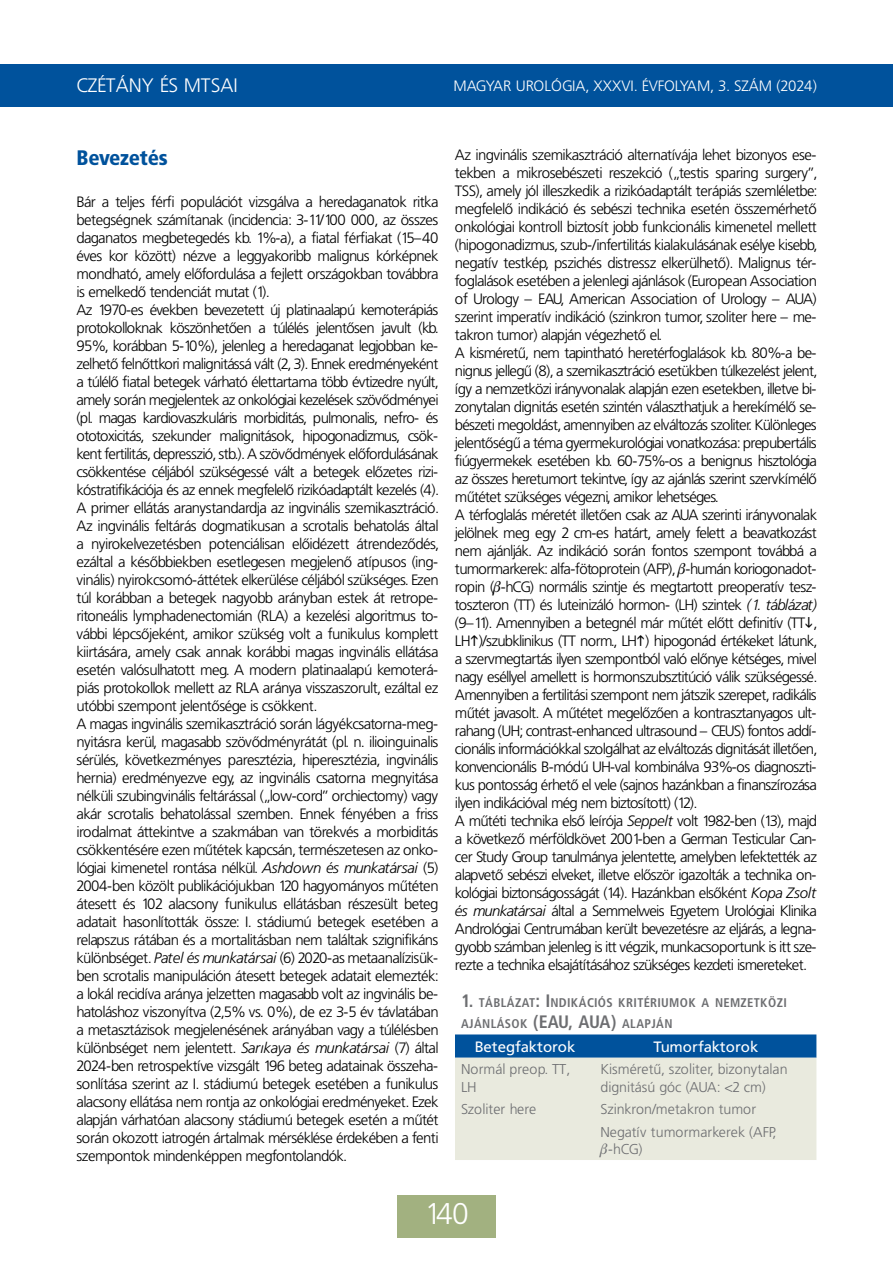
<style>
.page{position:relative;width:893px;height:1263px;background:#fff}
.page>*{position:absolute;margin:0;border:0;box-sizing:border-box;transform-origin:0 0}
.t1{font:30px "Frutiger Lt PFL";color:#fff}
.t2{font:21px "Frutiger Blk Cn PFL";color:#00529c}
.t3{font:19.5px "Frutiger Lt PFL";letter-spacing:.04em;color:#fff}
.t4{font:15px/18px "Frutiger Lt PFL";letter-spacing:-.01em;color:#000}
.t5{font:15px "Frutiger Lt PFL";letter-spacing:.04em;color:#fff}
.t6{font:15px "Frutiger PFL";letter-spacing:.04em;color:#fff}
.t7{font:14.25px/17.1px "Frutiger Lt PFL";letter-spacing:.04em;color:#6d6e71}
.t8{font:700 12.6px/21.6px "Frutiger Cn PFL";letter-spacing:.055em;color:#6d6e71}
.s1{font-style:italic}
.s2{font-size:18px}
</style>
<div class="page">
<div style="left:0;top:64px;width:893px;height:42px;background:#00529c"></div>
<div style="left:398px;top:1195px;width:98px;height:42px;background:#a2b180"></div>
<svg style="left:455px;top:1034px;width:361px;height:126px;background:#beced2"></svg>
<h3 class="t3" style="left:77px;top:75px;width:162px">CZÉTÁNY ÉS MTSAI</h3>
<p class="t5" style="left:454px;top:77px;width:364px">MAGYAR UROLÓGIA, XXXVI. ÉVFOLYAM, 3. SZÁM (2024)</p>
<h2 class="t2" style="left:77px;top:145px;width:93px">Bevezetés</h2>
<p class="t4" style="left:77px;top:193px;width:363px">Bár a teljes férfi populációt vizsgálva a heredaganatok ritka betegségnek számítanak (incidencia: 3-11/100 000, az összes daganatos megbetegedés kb. 1%-a), a fiatal férfiakat (15–40 éves kor között) nézve a leggyakoribb malignus kórképnek mondható, amely előfordulása a fejlett országokban továbbra is emelkedő tendenciát mutat (1).<br>Az 1970-es években bevezetett új platinaalapú kemoterápiás protokolloknak köszönhetően a túlélés jelentősen javult (kb.<br>95%, korábban 5-10%), jelenleg a heredaganat legjobban ke&shy;zelhető felnőttkori malignitássá vált (2, 3). Ennek eredményeként a túlélő fiatal betegek várható élettartama több évtizedre nyúlt, amely során megjelentek az onkológiai kezelések szövődményei (pl. magas kardiovaszkuláris morbiditás, pulmonalis, nefro- és ototoxicitás, szekunder malignitások, hipogonadizmus, csök&shy;kent fertilitás, depresszió, stb.). A szövődmények előfordulásának csökkentése céljából szükségessé vált a betegek előzetes rizi&shy;kóstratifikációja és az ennek megfelelő rizikóadaptált kezelés (4).<br>A primer ellátás aranystandardja az ingvinális szemikasztráció.<br>Az ingvinális feltárás dogmatikusan a scrotalis behatolás által a nyirokelvezetésben potenciálisan előidézett átrendeződés, ezáltal a későbbiekben esetlegesen megjelenő atípusos (ing&shy;vinális) nyirokcsomó-áttétek elkerülése céljából szükséges. Ezen túl korábban a betegek nagyobb arányban estek át retrope&shy;ritoneális lymphadenectomián (RLA) a kezelési algoritmus to&shy;vábbi lépcsőjeként, amikor szükség volt a funikulus komplett kiirtására, amely csak annak korábbi magas ingvinális ellátása esetén valósulhatott meg. A modern platinaalapú kemoterá&shy;piás protokollok mellett az RLA aránya visszaszorult, ezáltal ez utóbbi szempont jelentősége is csökkent.<br>A magas ingvinális szemikasztráció során lágyékcsatorna-meg&shy;nyitásra kerül, magasabb szövődményrátát (pl. n. ilioinguinalis sérülés, következményes paresztézia, hiperesztézia, ingvinális hernia) eredményezve egy, az ingvinális csatorna megnyitása nélküli szubingvinális feltárással („low-cord” orchiectomy) vagy akár scrotalis behatolással szemben. Ennek fényében a friss irodalmat áttekintve a szakmában van törekvés a morbiditás csökkentésére ezen műtétek kapcsán, természetesen az onko&shy;lógiai kimenetel rontása nélkül. <span class="s1">Ashdown és munkatársai</span> (5)<br>2004-ben közölt publikációjukban 120 hagyományos műtéten átesett és 102 alacsony funikulus ellátásban részesült beteg adatait hasonlították össze: I. stádiumú betegek esetében a relapszus rátában és a mortalitásban nem találtak szignifikáns különbséget. <span class="s1">Patel és munkatársai</span> (6) 2020-as metaanalízisük&shy;ben scrotalis manipuláción átesett betegek adatait elemezték: a lokál recidíva aránya jelzetten magasabb volt az ingvinális be&shy;hatoláshoz viszonyítva (2,5% vs. 0%), de ez 3-5 év távlatában a metasztázisok megjelenésének arányában vagy a túlélésben különbséget nem jelentett. <span class="s1">Sarıkaya és munkatársai</span> (7) által 2024-ben retrospektíve vizsgált 196 beteg adatainak összeha&shy;sonlítása szerint az I. stádiumú betegek esetében a funikulus alacsony ellátása nem rontja az onkológiai eredményeket. Ezek alapján várhatóan alacsony stádiumú betegek esetén a műtét során okozott iatrogén ártalmak mérséklése érdekében a fenti szempontok mindenképpen megfontolandók.</p>
<p class="t4" style="left:455px;top:146px;width:363px">Az ingvinális szemikasztráció alternatívája lehet bizonyos ese&shy;tekben a mikrosebészeti reszekció („testis sparing surgery”, TSS), amely jól illeszkedik a rizikóadaptált terápiás szemléletbe: megfelelő indikáció és sebészi technika esetén összemérhető onkológiai kontroll biztosít jobb funkcionális kimenetel mellett (hipogonadizmus, szub-/infertilitás kialakulásának esélye kisebb, negatív testkép, pszichés distressz elkerülhető). Malignus tér&shy;foglalások esetében a jelenlegi ajánlások (European Association of Urology – EAU, American Association of Urology – AUA) szerint imperatív indikáció (szinkron tumor, szoliter here – me&shy;takron tumor) alapján végezhető el.<br>A kisméretű, nem tapintható heretérfoglalások kb. 80%-a be&shy;nignus jellegű (8), a szemikasztráció esetükben túlkezelést jelent, így a nemzetközi irányvonalak alapján ezen esetekben, illetve bi&shy;zonytalan dignitás esetén szintén választhatjuk a herekímélő se&shy;bészeti megoldást, amennyiben az elváltozás szoliter. Különleges jelentőségű a téma gyermekurológiai vonatkozása: prepubertális fiúgyermekek esetében kb. 60-75%-os a benignus hisztológia az összes heretumort tekintve, így az ajánlás szerint szervkímélő műtétet szükséges végezni, amikor lehetséges.<br>A térfoglalás méretét illetően csak az AUA szerinti irányvonalak jelölnek meg egy 2 cm-es határt, amely felett a beavatkozást nem ajánlják. Az indikáció során fontos szempont továbbá a tumormarkerek: alfa-fötoprotein (AFP), -humán koriogonadot&shy;ropin ( -hCG) normális szintje és megtartott preoperatív tesz&shy;toszteron (TT) és luteinizáló hormon- (LH) szintek <span class="s1">(1. táblázat) </span>(9–11). Amennyiben a betegnél már műtét előtt definitív (TT , LH )/szubklinikus (TT norm., LH ) hipogonád értékeket látunk, a szervmegtartás ilyen szempontból való előnye kétséges, mivel nagy eséllyel amellett is hormonszubsztitúció válik szükségessé.<br>Amennyiben a fertilitási szempont nem játszik szerepet, radikális műtét javasolt. A műtétet megelőzően a kontrasztanyagos ult&shy;rahang (UH; contrast-enhanced ultrasound – CEUS) fontos addí&shy;cionális információkkal szolgálhat az elváltozás dignitását illetően, konvencionális B-módú UH-val kombinálva 93%-os diagnoszti&shy;kus pontosság érhető el vele (sajnos hazánkban a finanszírozása ilyen indikációval még nem biztosított) (12).<br>A műtéti technika első leírója <span class="s1">Seppelt</span> volt 1982-ben (13), majd a következő mérföldkövet 2001-ben a German Testicular Can&shy;cer Study Group tanulmánya jelentette, amelyben lefektették az alapvető sebészi elveket, illetve először igazolták a technika on&shy;kológiai biztonságosságát (14). Hazánkban elsőként <span class="s1">Kopa Zsolt és munkatársai</span> által a Semmelweis Egyetem Urológiai Klinika Andrológiai Centrumában került bevezetésre az eljárás, a legna&shy;gyobb számban jelenleg is itt végzik, munkacsoportunk is itt sze&shy;rezte a technika elsajátításához szükséges kezdeti ismereteket.</p>
<p class="t8" style="left:461px;top:992px;width:326px"><span class="s2">1.</span> TÁBLÁZAT<span class="s2">: I</span>NDIKÁCIÓS KRITÉRIUMOK A NEMZETKÖZI<br>AJÁNLÁSOK <span class="s2">(EAU, AUA)</span> ALAPJÁN</p>
<p class="t6" style="left:475px;top:1038px;width:101px">Betegfaktorok</p>
<p class="t6" style="left:653px;top:1038px;width:106px">Tumorfaktorok</p>
<p class="t7" style="left:461px;top:1061px;width:110px">Normál preop. TT,<br>LH</p>
<p class="t7" style="left:600px;top:1061px;width:188px">Kisméretű, szoliter, bizonytalan dignitású góc (AUA: &lt;2 cm)</p>
<p class="t7" style="left:461px;top:1101px;width:76px">Szoliter here</p>
<p class="t7" style="left:600px;top:1098px;width:176px;line-height:22.6px">Szinkron/metakron tumor<br>Negatív tumormarkerek (AFP,</p>
<p class="t7" style="left:608px;top:1141px;width:36px">-hCG)</p>
<h1 class="t1" style="left:425px;top:1197px;width:45px">140</h1>
</div>
